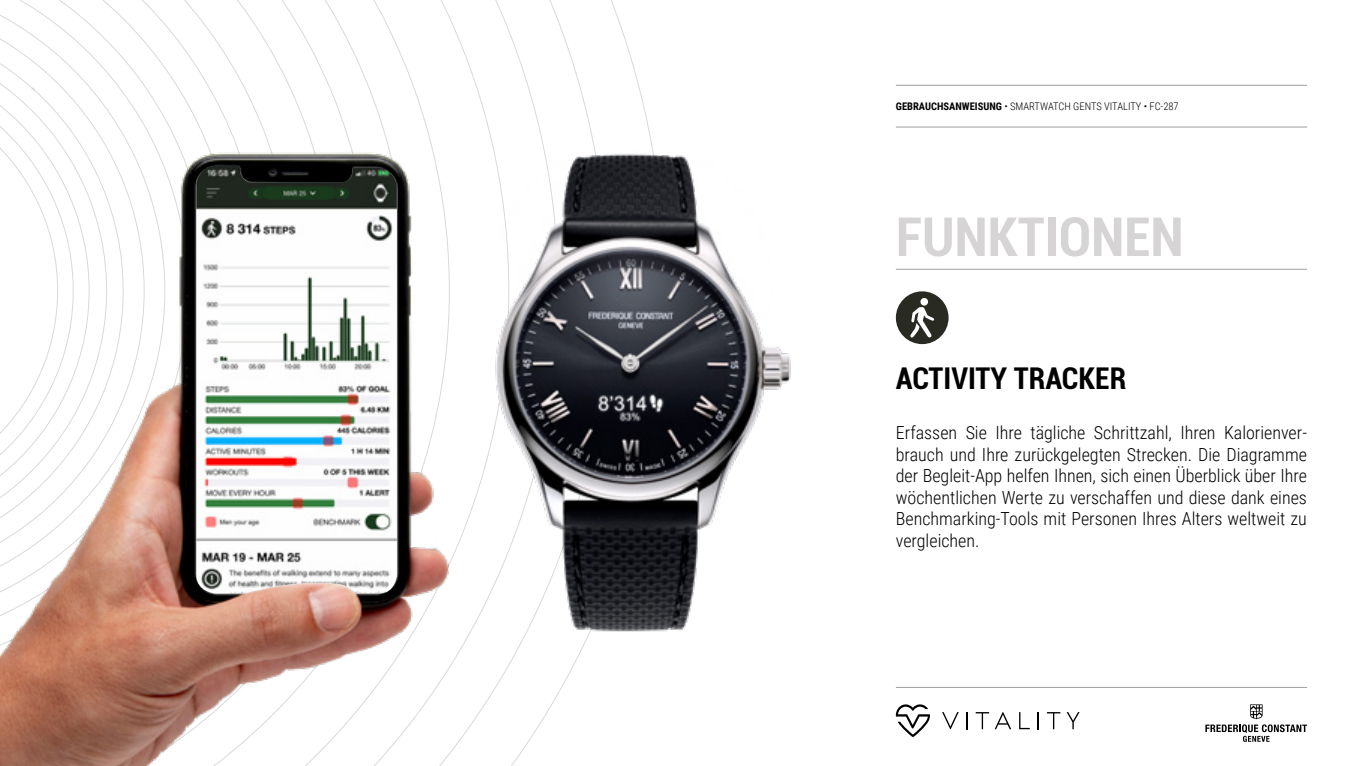
<style>
.page{position:relative;width:1361px;height:766px;background:#fff}
.page>*{position:absolute;margin:0;border:0;box-sizing:border-box;transform-origin:0 0}
.t1{font:700 condensed 54px "Roboto";color:#d6d4d5}
.t2{font:700 condensed 30px "Roboto";color:#000}
.t3{font:300 18px/21.6px "Roboto Condensed";color:#000;text-align:justify}
.t4{font:300 10.5px "Roboto Condensed";color:#000}
.s1{font-weight:700}
</style>
<div class="page">
<hr style="left:896px;top:269px;width:411px;height:1px;background:#9d9d9c">
<svg style="left:1205px;top:704px;width:102px;height:37px"></svg>
<hr style="left:896px;top:687px;width:411px;height:1px;background:#9d9d9c">
<svg style="left:942px;top:712px;width:16px;height:17px"></svg>
<svg style="left:966px;top:712px;width:2px;height:17px"></svg>
<svg style="left:975px;top:712px;width:36px;height:17px"></svg>
<svg style="left:1019px;top:712px;width:10px;height:17px"></svg>
<svg style="left:1037px;top:712px;width:2px;height:17px"></svg>
<svg style="left:1047px;top:712px;width:13px;height:17px"></svg>
<svg style="left:1066px;top:712px;width:13px;height:17px"></svg>
<svg style="left:896px;top:704px;width:34px;height:32px"></svg>
<hr style="left:896px;top:127px;width:411px;height:1px;background:#9d9d9c">
<hr style="left:896px;top:85px;width:411px;height:1px;background:#9d9d9c">
<img style="left:472px;top:97px;width:319px;height:590px">
<img style="left:0;top:0;width:472px;height:765px">
<img style="left:196px;top:166px;width:202px;height:427px">
<div style="left:896px;top:291px;width:52px;height:53px;background:#292b23;border-radius:50%"></div>
<svg style="left:910px;top:298px;width:24px;height:39px"></svg>
<p class="t4" style="left:896px;top:99px;width:284px"><span class="s1">GEBRAUCHSANWEISUNG</span> • SMARTWATCH GENTS VITALITY • FC-287</p>
<h1 class="t1" style="left:896px;top:199px;width:289px">FUNKTIONEN</h1>
<h2 class="t2" style="left:896px;top:357px;width:232px">ACTIVITY TRACKER</h2>
<p class="t3" style="left:896px;top:421px;width:413px">Erfassen Sie Ihre tägliche Schrittzahl, Ihren Kalorienver&shy;brauch und Ihre zurückgelegten Strecken. Die Diagramme der Begleit-App helfen Ihnen, sich einen Überblick über Ihre wöchentlichen Werte zu verschaffen und diese dank eines Benchmarking-Tools mit Personen Ihres Alters weltweit zu vergleichen.</p>
</div>
